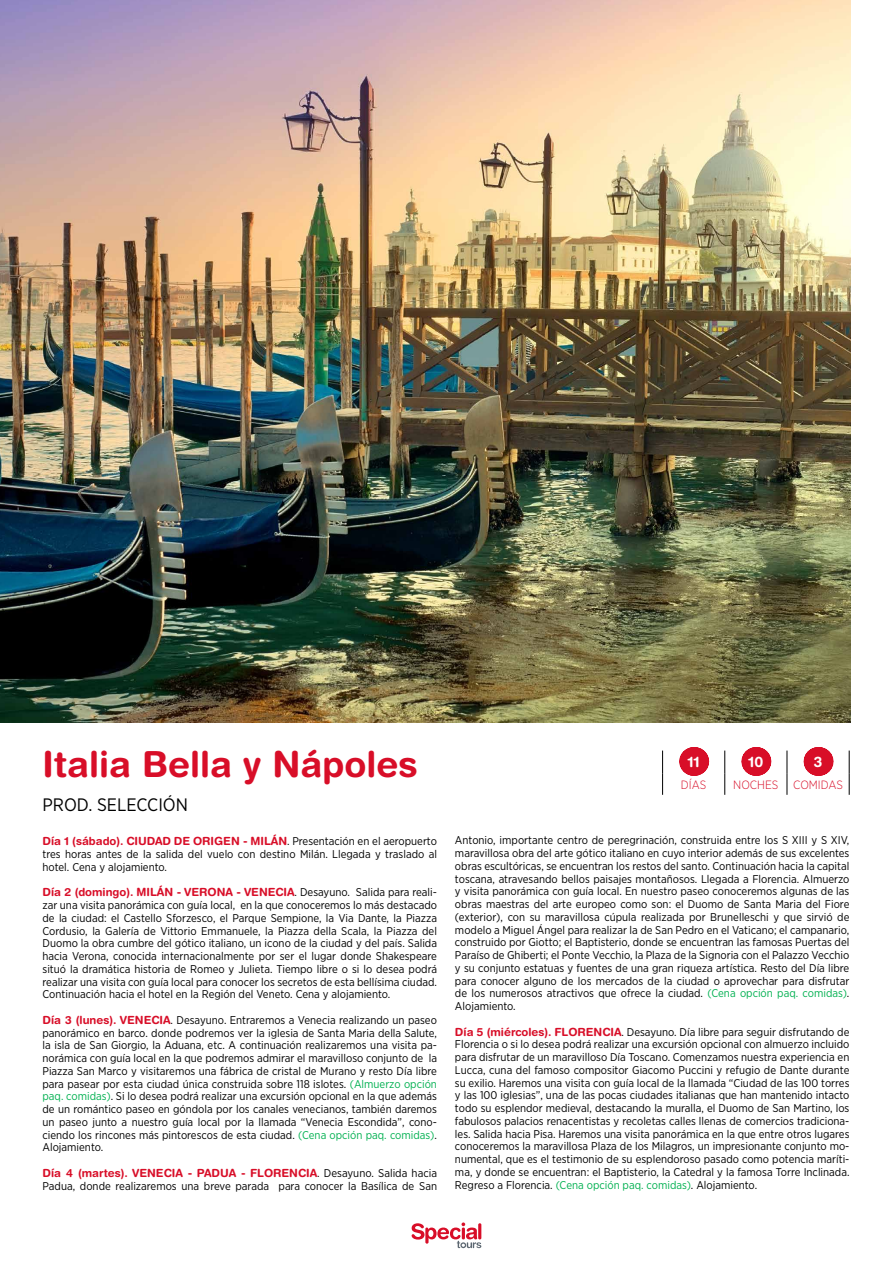
<style>
.page{position:relative;width:893px;height:1263px;background:#fff}
.page>*{position:absolute;margin:0;border:0;box-sizing:border-box;transform-origin:0 0}
.t1{font:700 36px "Helvetica Rounded LT Std";color:#d80e28}
.t2{font:18px "Gotham Narrow";color:#000}
.t3{font:700 14.55px "Helvetica Rounded LT Std";color:#fff}
.t4{font:300 12px "Gotham Narrow";color:#d80e28}
.t5{font:11.25px/12.8px "Gotham Narrow";color:#000;text-align:justify}
.t6{font:700 11.25px "Helvetica Rounded LT Std";color:#d80e28}
.s1{font-family:"Gotham Narrow";font-weight:400;color:#000}
.s2{font-family:"Helvetica Rounded LT Std";font-weight:700;color:#d80e28}
.s3{color:#00b050}
</style>
<div class="page">
<svg style="left:662px;top:750px;width:1px;height:45px"></svg>
<svg style="left:724px;top:750px;width:1px;height:45px"></svg>
<svg style="left:787px;top:750px;width:1px;height:45px"></svg>
<svg style="left:849px;top:750px;width:1px;height:45px"></svg>
<svg style="left:693px;top:747px;width:2px;height:29px"></svg>
<svg style="left:756px;top:747px;width:1px;height:29px"></svg>
<svg style="left:818px;top:747px;width:1px;height:29px"></svg>
<svg style="left:412px;top:1222px;width:69px;height:26px"></svg>
<img style="left:0;top:0;width:850px;height:723px">
<h1 class="t1" style="left:43px;top:742px;width:377px">Italia Bella y Nápoles</h1>
<h2 class="t2" style="left:43px;top:794px;width:147px">PROD. SELECCIÓN</h2>
<p class="t6" style="left:43px;top:834px;width:396px">Día 1 (sábado). CIUDAD DE ORIGEN - MILÁN<span class="s1">. Presentación en el aeropuerto</span></p>
<p class="t5" style="left:43px;top:847px;width:396px">tres horas antes de la salida del vuelo con destino Milán. Llegada y traslado al hotel. Cena y alojamiento.</p>
<p class="t6" style="left:43px;top:885px;width:396px">Día 2 (domingo). MILÁN - VERONA - VENECIA<span class="s1">. Desayuno. Salida para reali-</span></p>
<p class="t5" style="left:43px;top:898px;width:396px">zar una visita panorámica con guía local, en la que conoceremos lo más destacado de la ciudad: el Castello Sforzesco, el Parque Sempione, la Via Dante, la Piazza Cordusio, la Galería de Vittorio Emmanuele, la Piazza della Scala, la Piazza del Duomo la obra cumbre del gótico italiano, un icono de la ciudad y del país. Salida hacia Verona, conocida internacionalmente por ser el lugar donde Shakespeare situó la dramática historia de Romeo y Julieta. Tiempo libre o si lo desea podrá realizar una visita con guía local para conocer los secretos de esta bellísima ciudad.<br>Continuación hacia el hotel en la Región del Veneto. Cena y alojamiento.</p>
<p class="t5" style="left:43px;top:1013px;width:396px"><span class="s2">Día 3 (lunes). VENECIA</span>. Desayuno. Entraremos a Venecia realizando un paseo panorámico en barco. donde podremos ver la iglesia de Santa Maria della Salute, la isla de San Giorgio, la Aduana, etc. A continuación realizaremos una visita pa&shy;norámica con guía local en la que podremos admirar el maravilloso conjunto de la Piazza San Marco y visitaremos una fábrica de cristal de Murano y resto Día libre para pasear por esta ciudad única construida sobre 118 islotes. <span class="s3">(Almuerzo opción paq. comidas)</span>. Si lo desea podrá realizar una excursión opcional en la que además de un romántico paseo en góndola por los canales venecianos, también daremos un paseo junto a nuestro guía local por la llamada “Venecia Escondida”, cono&shy;ciendo los rincones más pintorescos de esta ciudad. <span class="s3">(Cena opción paq. comidas)</span>.<br>Alojamiento.</p>
<p class="t6" style="left:43px;top:1166px;width:396px">Día 4 (martes). VENECIA - PADUA - FLORENCIA<span class="s1">. Desayuno. Salida hacia</span></p>
<p class="t5" style="left:43px;top:1179px;width:396px">Padua, donde realizaremos una breve parada para conocer la Basílica de San</p>
<p class="t3" style="left:688px;top:753px;width:13px">11</p>
<p class="t3" style="left:748px;top:753px;width:16px">10</p>
<p class="t3" style="left:814px;top:753px;width:10px">3</p>
<p class="t4" style="left:681px;top:777px;width:27px">DÍAS</p>
<p class="t4" style="left:733px;top:777px;width:111px">NOCHES COMIDAS</p>
<p class="t5" style="left:455px;top:834px;width:396px">Antonio, importante centro de peregrinación, construida entre los S XIII y S XIV, maravillosa obra del arte gótico italiano en cuyo interior además de sus excelentes obras escultóricas, se encuentran los restos del santo. Continuación hacia la capital toscana, atravesando bellos paisajes montañosos. Llegada a Florencia. Almuerzo y visita panorámica con guía local. En nuestro paseo conoceremos algunas de las obras maestras del arte europeo como son: el Duomo de Santa Maria del Fiore (exterior), con su maravillosa cúpula realizada por Brunelleschi y que sirvió de modelo a Miguel Ángel para realizar la de San Pedro en el Vaticano; el campanario, construido por Giotto; el Baptisterio, donde se encuentran las famosas Puertas del Paraíso de Ghiberti; el Ponte Vecchio, la Plaza de la Signoria con el Palazzo Vecchio y su conjunto estatuas y fuentes de una gran riqueza artística. Resto del Día libre para conocer alguno de los mercados de la ciudad o aprovechar para disfrutar de los numerosos atractivos que ofrece la ciudad. <span class="s3">(Cena opción paq. comidas)</span>.<br>Alojamiento.</p>
<p class="t5" style="left:455px;top:1025px;width:396px"><span class="s2">Día 5 (miércoles). FLORENCIA</span>. Desayuno. Día libre para seguir disfrutando de Florencia o si lo desea podrá realizar una excursión opcional con almuerzo incluido para disfrutar de un maravilloso Día Toscano. Comenzamos nuestra experiencia en Lucca, cuna del famoso compositor Giacomo Puccini y refugio de Dante durante su exilio. Haremos una visita con guía local de la llamada “Ciudad de las 100 torres y las 100 iglesias”, una de las pocas ciudades italianas que han mantenido intacto todo su esplendor medieval, destacando la muralla, el Duomo de San Martino, los fabulosos palacios renacentistas y recoletas calles llenas de comercios tradiciona&shy;les. Salida hacia Pisa. Haremos una visita panorámica en la que entre otros lugares conoceremos la maravillosa Plaza de los Milagros, un impresionante conjunto mo&shy;numental, que es el testimonio de su esplendoroso pasado como potencia maríti&shy;ma, y donde se encuentran: el Baptisterio, la Catedral y la famosa Torre Inclinada.<br>Regreso a Florencia. <span class="s3">(Cena opción paq. comidas)</span>. Alojamiento.</p>
</div>
